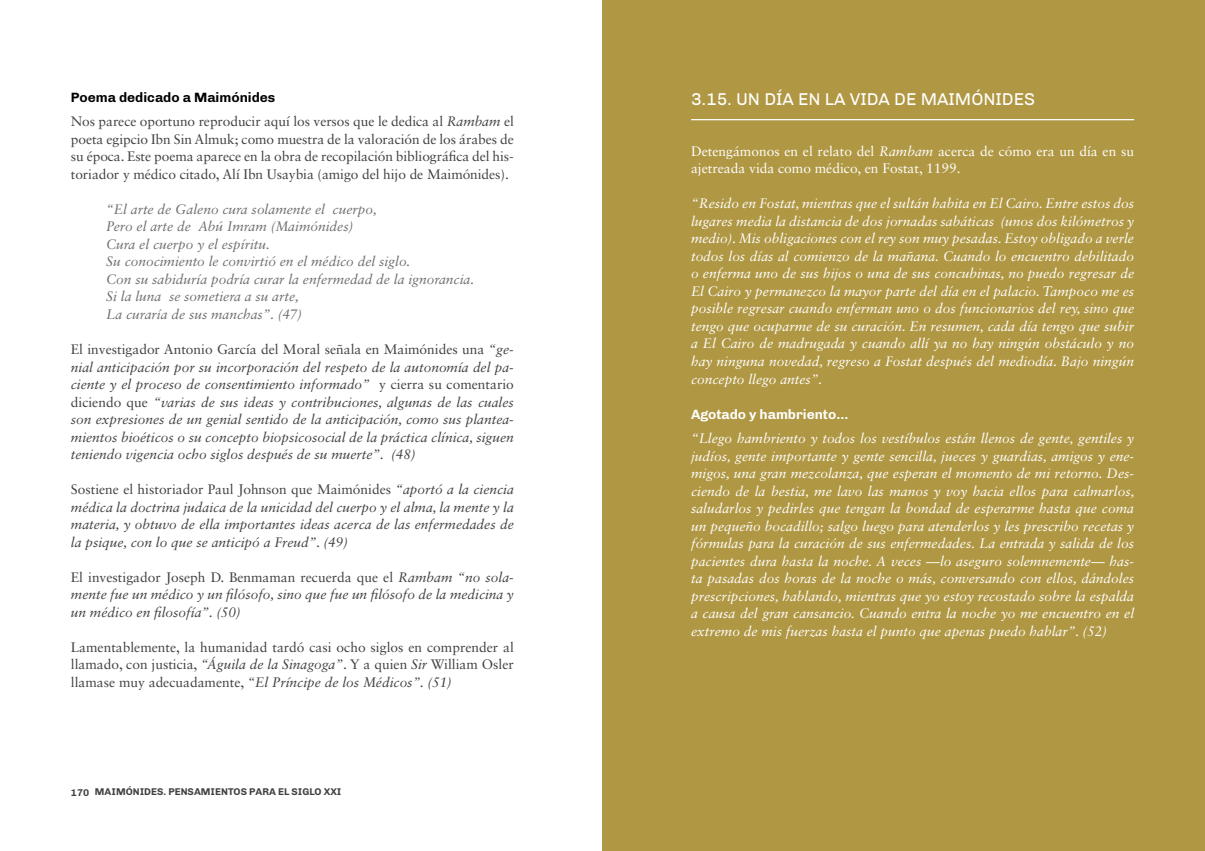
<style>
.page{position:relative;width:1205px;height:851px;background:#fff}
.page>*{position:absolute;margin:0;border:0;box-sizing:border-box;transform-origin:0 0}
.t1{font:17.5px "Chivo";color:#fff}
.t2{font:italic 13.75px/17.5px "Sabon LT Std";color:#fff;text-align:justify}
.t3{font:italic 13.75px/17.5px "Sabon LT Std";color:#414042;text-align:justify}
.t4{font:13.75px/17.5px "Sabon LT Std";letter-spacing:-.005em;color:#414042;text-align:justify}
.t5{font:italic 13.75px/17.5px "Sabon LT Std";color:#6d6e71}
.t6{font:13.75px/17.5px "Sabon LT Std";color:#fff}
.t7{font:700 13.75px "Chivo";color:#000}
.t8{font:700 13.75px "Chivo";color:#fff}
.t9{font:700 10px "Chivo";color:#414042}
.s1{font-style:italic}
.s2{font-style:normal}
</style>
<div class="page">
<div style="left:602px;top:0;width:603px;height:850px;background:#b09743"></div>
<hr style="left:691px;top:119px;width:443px;height:1px;background:#fff">
<p class="t7" style="left:71px;top:89px;width:206px">Poema dedicado a Maimónides</p>
<p class="t4" style="left:71px;top:113px;width:444px">Nos parece oportuno reproducir aquí los versos que le dedica al <span class="s1">Rambam</span> el poeta egipcio Ibn Sin Almuk; como muestra de la valoración de los árabes de su época. Este poema aparece en la obra de recopilación bibliográfica del his&shy;toriador y médico citado, Alí Ibn Usaybia (amigo del hijo de Maimónides).</p>
<p class="t5" style="left:106px;top:200px;width:369px">“El arte de Galeno cura solamente el cuerpo,<br>Pero el arte de Abú Imram (Maimónides)<br>Cura el cuerpo y el espíritu.<br>Su conocimiento le convirtió en el médico del siglo.<br>Con su sabiduría podría curar la enfermedad de la ignorancia.<br>Si la luna se sometiera a su arte,<br>La curaría de sus manchas”. (47)</p>
<p class="t3" style="left:71px;top:340px;width:444px"><span class="s2">El investigador Antonio García del Moral señala en Maimónides una</span> “ge&shy;nial anticipación por su incorporación del respeto de la autonomía del pa&shy;ciente y el proceso de consentimiento informado” <span class="s2">y cierra su comentario diciendo que</span> “varias de sus ideas y contribuciones, algunas de las cuales son expresiones de un genial sentido de la anticipación, como sus plantea&shy;mientos bioéticos o su concepto biopsicosocial de la práctica clínica, siguen teniendo vigencia ocho siglos después de su muerte”. (48)</p>
<p class="t3" style="left:71px;top:480px;width:444px"><span class="s2">Sostiene el historiador Paul Johnson que Maimónides</span> “aportó a la ciencia médica la doctrina judaica de la unicidad del cuerpo y el alma, la mente y la materia, y obtuvo de ella importantes ideas acerca de las enfermedades de la psique, con lo que se anticipó a Freud”. (49)</p>
<p class="t3" style="left:71px;top:568px;width:444px"><span class="s2">El investigador Joseph D. Benmaman recuerda que el</span> Rambam “no sola&shy;mente fue un médico y un filósofo, sino que fue un filósofo de la medicina y un médico en filosofía”. (50)</p>
<p class="t4" style="left:71px;top:638px;width:444px">Lamentablemente, la humanidad tardó casi ocho siglos en comprender al llamado, con justicia, <span class="s1">“Águila de la Sinagoga”</span>. Y a quien <span class="s1">Sir</span> William Osler llamase muy adecuadamente, <span class="s1">“El Príncipe de los Médicos”. (51)</span></p>
<p class="t9" style="left:71px;top:786px;width:272px">170 MAIMÓNIDES. PENSAMIENTOS PARA EL SIGLO XXI</p>
<p class="t1" style="left:691px;top:89px;width:345px">3.15. UN DÍA EN LA VIDA DE MAIMÓNIDES</p>
<p class="t6" style="left:691px;top:142px;width:444px">Detengámonos en el relato del <span class="s1">Rambam</span> acerca de cómo era un día en su ajetreada vida como médico, en Fostat, 1199.</p>
<p class="t2" style="left:691px;top:195px;width:444px">“Resido en Fostat, mientras que el sultán habita en El Cairo. Entre estos dos lugares media la distancia de dos jornadas sabáticas (unos dos kilómetros y medio). Mis obligaciones con el rey son muy pesadas. Estoy obligado a verle todos los días al comienzo de la mañana. Cuando lo encuentro debilitado o enferma uno de sus hijos o una de sus concubinas, no puedo regresar de El Cairo y permanezco la mayor parte del día en el palacio. Tampoco me es posible regresar cuando enferman uno o dos funcionarios del rey, sino que tengo que ocuparme de su curación. En resumen, cada día tengo que subir a El Cairo de madrugada y cuando allí ya no hay ningún obstáculo y no hay ninguna novedad, regreso a Fostat después del mediodía. Bajo ningún concepto llego antes”.</p>
<p class="t8" style="left:691px;top:405px;width:159px">Agotado y hambriento…</p>
<p class="t2" style="left:691px;top:429px;width:445px">“Llego hambriento y todos los vestíbulos están llenos de gente, gentiles y judíos, gente importante y gente sencilla, jueces y guardias, amigos y ene&shy;migos, una gran mezcolanza, que esperan el momento de mi retorno. Des&shy;ciendo de la bestia, me lavo las manos y voy hacia ellos para calmarlos, saludarlos y pedirles que tengan la bondad de esperarme hasta que coma un pequeño bocadillo; salgo luego para atenderlos y les prescribo recetas y fórmulas para la curación de sus enfermedades. La entrada y salida de los pacientes dura hasta la noche. A veces —lo aseguro solemnemente— has&shy;ta pasadas dos horas de la noche o más, conversando con ellos, dándoles prescripciones, hablando, mientras que yo estoy recostado sobre la espalda a causa del gran cansancio. Cuando entra la noche yo me encuentro en el extremo de mis fuerzas hasta el punto que apenas puedo hablar”. (52)</p>
</div>
